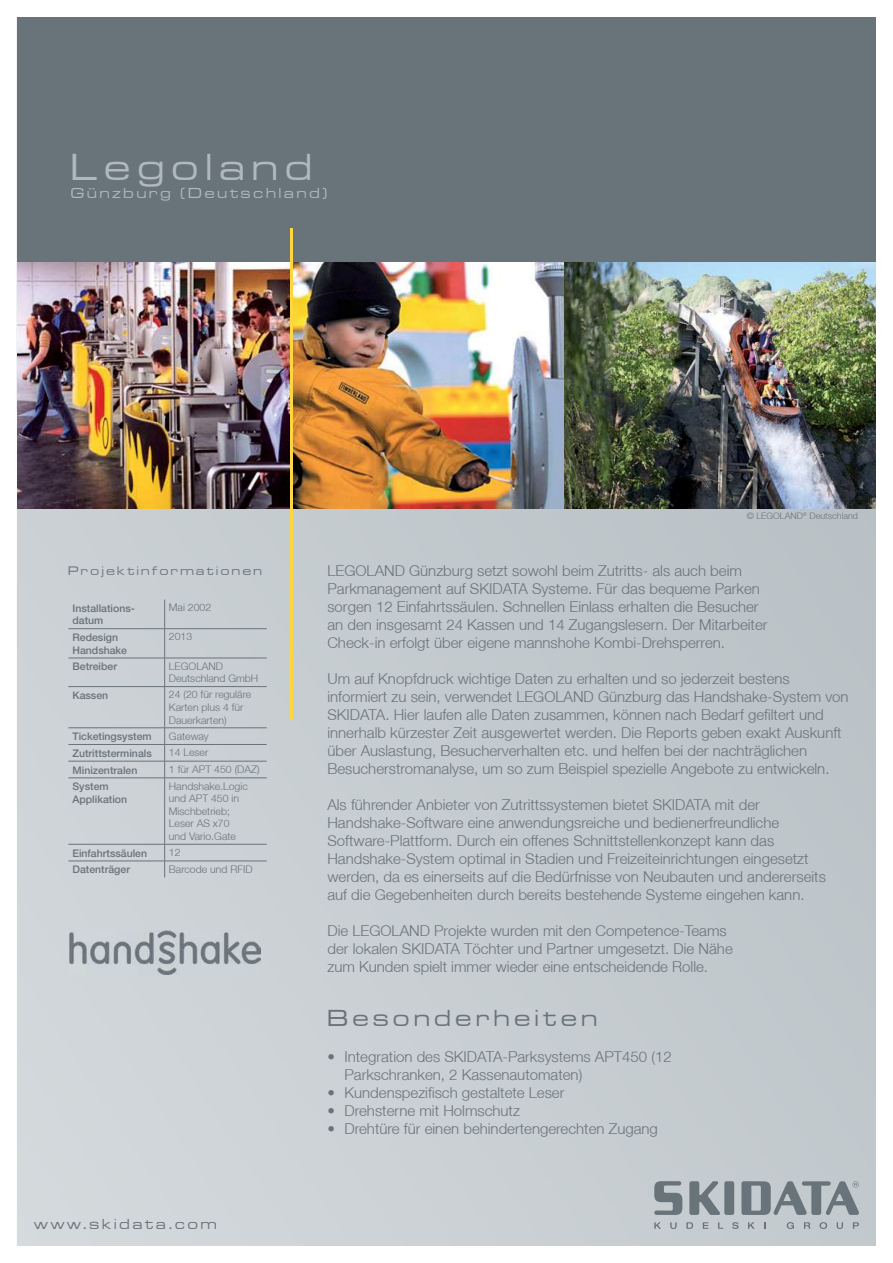
<style>
.page{position:relative;width:893px;height:1263px;background:#fff}
.page>*{position:absolute;margin:0;border:0;box-sizing:border-box;transform-origin:0 0}
.t1{font:45px "Microgramma D Medi Exte";letter-spacing:.2em;color:#b0b9bf}
.t2{font:39px "Microgramma D Medi Exte";letter-spacing:.2em;color:#b0b9bf}
.t3{font:24px "Microgramma D Medi Exte";letter-spacing:.2em;color:#69737a}
.t4{font:300 15px/18px "Helvetica Neue LT";color:#69737a}
.t5{font:15px "Microgramma D Medi Exte";letter-spacing:.2em;color:#b0b9bf}
.t6{font:15px "Microgramma D Medi Exte";letter-spacing:.2em;color:#69737a}
.t7{font:12.75px "Microgramma D Medi Exte";letter-spacing:.2em;color:#69737a}
.t8{font:300 10.5px/12.6px "Helvetica Neue LT";color:#69737a}
.t9{font:500 10.5px/12.6px "Helvetica Neue LT";color:#69737a}
.t10{font:300 9px "Helvetica Neue LT";color:#69737a}
</style>
<div class="page">
<img style="left:16px;top:17px;width:860px;height:1229px">
<svg style="left:654px;top:1222px;width:7px;height:7px"></svg>
<svg style="left:670px;top:1222px;width:7px;height:7px"></svg>
<svg style="left:686px;top:1222px;width:7px;height:7px"></svg>
<svg style="left:703px;top:1222px;width:5px;height:7px"></svg>
<svg style="left:718px;top:1222px;width:5px;height:7px"></svg>
<svg style="left:732px;top:1222px;width:7px;height:7px"></svg>
<svg style="left:748px;top:1222px;width:7px;height:7px"></svg>
<svg style="left:787px;top:1222px;width:7px;height:7px"></svg>
<svg style="left:804px;top:1222px;width:6px;height:7px"></svg>
<svg style="left:819px;top:1222px;width:8px;height:7px"></svg>
<svg style="left:837px;top:1222px;width:6px;height:7px"></svg>
<svg style="left:853px;top:1222px;width:6px;height:7px"></svg>
<svg style="left:654px;top:1181px;width:28px;height:34px"></svg>
<div style="left:724px;top:1181px;width:10px;height:34px;background:#69737a;border-radius:2px"></div>
<svg style="left:741px;top:1181px;width:118px;height:34px;background:#939ba1"></svg>
<svg style="left:689px;top:1181px;width:31px;height:34px"></svg>
<h1 class="t1" style="left:68px;top:149px;width:279px">Legoland</h1>
<p class="t5" style="left:68px;top:188px;width:249px">Günzburg, Deutschland</p>
<h2 class="t2" style="left:71px;top:153px;width:242px">Legoland</h2>
<p class="t5" style="left:71px;top:188px;width:258px">Günzburg (Deutschland)</p>
<p class="t10" style="left:747px;top:513px;width:113px">© LEGOLAND<sup>®</sup> Deutschland</p>
<p class="t7" style="left:68px;top:566px;width:195px">Projektinformationen</p>
<p class="t9" style="left:72px;top:603px;width:64px">Installations&shy;datum</p>
<p class="t8" style="left:169px;top:602px;width:44px">Mai 2002</p>
<p class="t9" style="left:72px;top:632px;width:56px">Redesign<br>Handshake</p>
<p class="t8" style="left:169px;top:631px;width:25px">2013</p>
<p class="t9" style="left:72px;top:661px;width:46px">Betreiber</p>
<p class="t8" style="left:169px;top:661px;width:91px">LEGOLAND<br>Deutschland GmbH</p>
<p class="t9" style="left:72px;top:690px;width:37px">Kassen</p>
<p class="t8" style="left:169px;top:689px;width:84px">24 (20 für reguläre<br>Karten plus 4 für<br>Dauerkarten)</p>
<p class="t9" style="left:72px;top:731px;width:81px">Ticketingsystem</p>
<p class="t8" style="left:169px;top:730px;width:41px">Gateway</p>
<p class="t9" style="left:72px;top:748px;width:81px">Zutrittsterminals</p>
<p class="t8" style="left:169px;top:747px;width:41px">14 Leser</p>
<p class="t9" style="left:72px;top:764px;width:66px">Minizentralen</p>
<p class="t8" style="left:169px;top:764px;width:92px">1 für APT 450 (DAZ)</p>
<p class="t9" style="left:72px;top:781px;width:56px">System<br>Applikation</p>
<p class="t8" style="left:169px;top:780px;width:80px">Handshake.Logic und APT 450 in<br>Mischbetrieb;<br>Leser AS x70 und Vario.Gate</p>
<p class="t9" style="left:72px;top:848px;width:76px">Einfahrtssäulen</p>
<p class="t8" style="left:169px;top:847px;width:13px">12</p>
<p class="t9" style="left:72px;top:864px;width:59px">Datenträger</p>
<p class="t8" style="left:169px;top:864px;width:85px">Barcode und RFID</p>
<p class="t6" style="left:34px;top:1219px;width:184px">www.skidata.com</p>
<p class="t4" style="left:327px;top:563px;width:442px">LEGOLAND Günzburg setzt sowohl beim Zutritts- als auch beim Parkmanagement auf SKIDATA Systeme. Für das bequeme Parken sorgen 12 Einfahrtssäulen. Schnellen Einlass erhalten die Besucher an den insgesamt 24 Kassen und 14 Zugangslesern. Der Mitarbeiter Check-in erfolgt über eigene mannshohe Kombi-Drehsperren.</p>
<p class="t4" style="left:327px;top:671px;width:523px">Um auf Knopfdruck wichtige Daten zu erhalten und so jederzeit bestens informiert zu sein, verwendet LEGOLAND Günzburg das Handshake-System von SKIDATA. Hier laufen alle Daten zusammen, können nach Bedarf gefiltert und innerhalb kürzester Zeit ausgewertet werden. Die Reports geben exakt Auskunft über Auslastung, Besucherverhalten etc. und helfen bei der nachträglichen Besucherstromanalyse, um so zum Beispiel spezielle Angebote zu entwickeln.</p>
<p class="t4" style="left:327px;top:797px;width:500px">Als führender Anbieter von Zutrittssystemen bietet SKIDATA mit der Handshake-Software eine anwendungsreiche und bedienerfreundliche Software-Plattform. Durch ein offenes Schnittstellenkonzept kann das Handshake-System optimal in Stadien und Freizeiteinrichtungen eingesetzt werden, da es einerseits auf die Bedürfnisse von Neubauten und andererseits auf die Gegebenheiten durch bereits bestehende Systeme eingehen kann.</p>
<p class="t4" style="left:327px;top:923px;width:407px">Die LEGOLAND Projekte wurden mit den Competence-Teams der lokalen SKIDATA Töchter und Partner umgesetzt. Die Nähe zum Kunden spielt immer wieder eine entscheidende Rolle.</p>
<h3 class="t3" style="left:327px;top:1010px;width:271px">Besonderheiten</h3>
<p class="t4" style="left:344px;top:1049px;width:329px;text-indent:-17px">• Integration des SKIDATA-Parksystems APT450 (12<br>Parkschranken, 2 Kassenautomaten)</p>
<p class="t4" style="left:327px;top:1085px;width:239px">• Kundenspezifisch gestaltete Leser</p>
<p class="t4" style="left:327px;top:1103px;width:194px">• Drehsterne mit Holmschutz</p>
<p class="t4" style="left:327px;top:1121px;width:332px">• Drehtüre für einen behindertengerechten Zugang</p>
</div>
